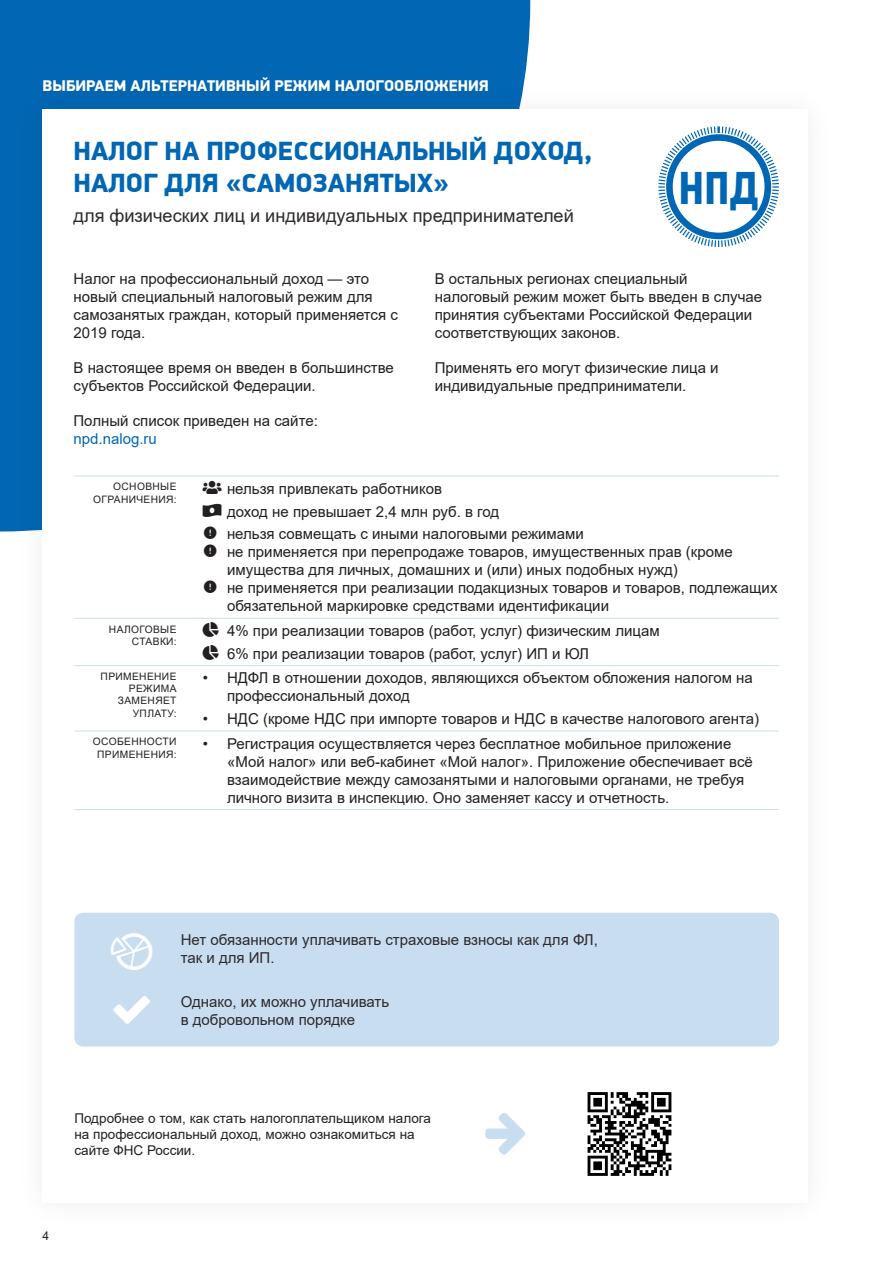
<style>
.page{position:relative;width:893px;height:1263px;background:#fff}
.page>*{position:absolute;margin:0;border:0;box-sizing:border-box;transform-origin:0 0}
.t1{font:700 45.6px "PF Din Text Cond Pro";color:#0166b3}
.t2{font:900 26.55px/31.8px "PF Din Display Pro";color:#0166b3}
.t3{font:18.15px "Arial";color:#2d292a}
.t4{font:900 15.6px "PF Din Display Pro";color:#fff}
.t5{font:15px/18px "Arial";color:#231f20}
.t6{font:15px/18px "Arial";color:#2d292a}
.t7{font:15px "Arial";color:#0166b3}
.t8{font:13.5px/16.2px "Arial";color:#231f20}
.t9{font:12px "Arial";color:#231f20}
.t10{font:10.2px/12.3px "Arial";letter-spacing:.035em;color:#231f20;text-align:right}
</style>
<div class="page">
<div style="left:0;top:0;width:530px;height:531px;background:#0166b3"></div>
<div style="left:15px;top:82px;width:821px;height:1149px;background:#231f20;opacity:.08"></div>
<div style="left:43px;top:109px;width:765px;height:1094px;background:#fff"></div>
<div style="left:74px;top:913px;width:705px;height:133px;background:#c9ddf1;border-radius:9px"></div>
<svg style="left:658px;top:126px;width:121px;height:121px"></svg>
<hr style="left:74px;top:476px;width:122px;height:1px;background:#c9ddf1">
<hr style="left:196px;top:476px;width:583px;height:1px;background:#c9ddf1">
<hr style="left:74px;top:618px;width:122px;height:1px;background:#c9ddf1">
<hr style="left:196px;top:618px;width:583px;height:1px;background:#c9ddf1">
<hr style="left:74px;top:665px;width:122px;height:1px;background:#c9ddf1">
<hr style="left:196px;top:665px;width:583px;height:1px;background:#c9ddf1">
<hr style="left:74px;top:731px;width:122px;height:1px;background:#c9ddf1">
<hr style="left:196px;top:731px;width:583px;height:1px;background:#c9ddf1">
<hr style="left:74px;top:809px;width:122px;height:1px;background:#c9ddf1">
<hr style="left:196px;top:809px;width:583px;height:1px;background:#c9ddf1">
<img style="left:587px;top:1092px;width:85px;height:84px">
<p class="t4" style="left:43px;top:76px;width:448px">ВЫБИРАЕМ АЛЬТЕРНАТИВНЫЙ РЕЖИМ НАЛОГООБЛОЖЕНИЯ</p>
<h2 class="t2" style="left:74px;top:136px;width:520px">НАЛОГ НА ПРОФЕССИОНАЛЬНЫЙ ДОХОД,<br>НАЛОГ ДЛЯ «САМОЗАНЯТЫХ»</h2>
<p class="t3" style="left:74px;top:203px;width:502px">для физических лиц и индивидуальных предпринимателей</p>
<h1 class="t1" style="left:678px;top:160px;width:82px">НПД</h1>
<p class="t5" style="left:74px;top:270px;width:326px">Налог на профессиональный доход — это новый специальный налоговый режим для самозанятых граждан, который применяется с 2019 года.</p>
<p class="t5" style="left:74px;top:359px;width:322px">В настоящее время он введен в большинстве субъектов Российской Федерации.</p>
<p class="t5" style="left:74px;top:412px;width:246px">Полный список приведен на сайте:</p>
<p class="t7" style="left:74px;top:429px;width:85px">npd.nalog.ru</p>
<p class="t5" style="left:435px;top:270px;width:329px">В остальных регионах специальный налоговый режим может быть введен в случае принятия субъектами Российской Федерации соответствующих законов.</p>
<p class="t5" style="left:435px;top:359px;width:285px">Применять его могут физические лица и индивидуальные предприниматели.</p>
<p class="t10" style="left:93px;top:480px;width:85px">ОСНОВНЫЕ<br>ОГРАНИЧЕНИЯ:</p>
<p class="t5" style="left:227px;top:477px;width:358px;line-height:22.8px">нельзя привлекать работников<br>доход не превышает 2,4 млн руб. в год<br>нельзя совмещать с иными налоговыми режимами</p>
<p class="t5" style="left:227px;top:543px;width:552px">не применяется при перепродаже товаров, имущественных прав (кроме имущества для личных, домашних и (или) иных подобных нужд)<br>не применяется при реализации подакцизных товаров и товаров, подлежащих обязательной маркировке средствами идентификации</p>
<p class="t10" style="left:109px;top:623px;width:69px">НАЛОГОВЫЕ<br>СТАВКИ:</p>
<p class="t5" style="left:227px;top:619px;width:434px;line-height:22.8px">4% при реализации товаров (работ, услуг) физическим лицам<br>6% при реализации товаров (работ, услуг) ИП и ЮЛ</p>
<p class="t10" style="left:101px;top:670px;width:78px">ПРИМЕНЕНИЕ<br>РЕЖИМА<br>ЗАМЕНЯЕТ<br>УПЛАТУ:</p>
<p class="t5" style="left:227px;top:669px;width:527px;text-indent:-24px">• НДФЛ в отношении доходов, являющихся объектом обложения налогом на профессиональный доход</p>
<p class="t5" style="left:203px;top:710px;width:558px">• НДС (кроме НДС при импорте товаров и НДС в качестве налогового агента)</p>
<p class="t10" style="left:93px;top:735px;width:85px;text-align:center">ОСОБЕННОСТИ<br>ПРИМЕНЕНИЯ:</p>
<p class="t5" style="left:227px;top:734px;width:527px;text-indent:-24px">• Регистрация осуществляется через бесплатное мобильное приложение «Мой налог» или веб-кабинет «Мой налог». Приложение обеспечивает всё взаимодействие между самозанятыми и налоговыми органами, не требуя личного визита в инспекцию. Оно заменяет кассу и отчетность.</p>
<p class="t6" style="left:181px;top:931px;width:419px">Нет обязанности уплачивать страховые взносы как для ФЛ, так и для ИП.</p>
<p class="t6" style="left:181px;top:992px;width:210px">Однако, их можно уплачивать в добровольном порядке</p>
<p class="t8" style="left:74px;top:1110px;width:358px">Подробнее о том, как стать налогоплательщиком налога на профессиональный доход, можно ознакомиться на сайте ФНС России.</p>
<p class="t9" style="left:43px;top:1227px;width:8px">4</p>
</div>
